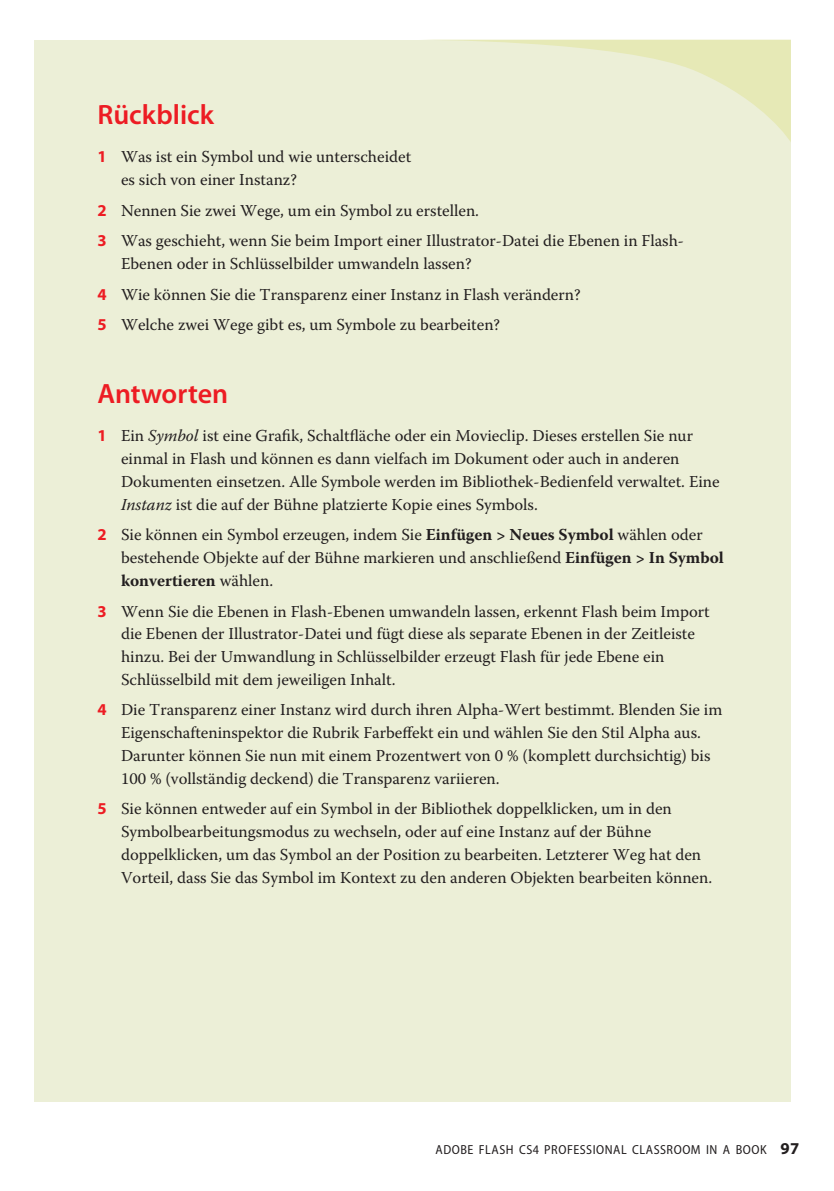
<style>
.page{position:relative;width:834px;height:1191px;background:#fff}
.page>*{position:absolute;margin:0;border:0;box-sizing:border-box;transform-origin:0 0}
.t1{font:600 28px "Myriad Pro";color:#ed1c23}
.t2{font:16.62px/22.8px "Warnock Pro";color:#221e1f}
.t3{font:semi-condensed 13.12px "Myriad Pro";letter-spacing:.04em;color:#221e1f}
.s1{font-family:"Myriad Pro";font-weight:700;color:#ed1c23}
.s2{font-style:italic}
.s3{font-weight:700}
.s4{font-weight:700;font-stretch:normal;font-size:16.62px}
</style>
<div class="page">
<div style="left:34px;top:40px;width:756px;height:1061px;background:#ecefd7"></div>
<svg style="left:448px;top:40px;width:342px;height:101px"></svg>
<h1 class="t1" style="left:97px;top:99px;width:118px">Rückblick</h1>
<p class="t2" style="left:121px;top:145px;width:291px;text-indent:-24px"><span class="s1">1</span> Was ist ein Symbol und wie unterscheidet es sich von einer Instanz?</p>
<p class="t2" style="left:97px;top:195px;width:588px;line-height:30.6px"><span class="s1">2</span> Nennen Sie zwei Wege, um ein Symbol zu erstellen.<br><span class="s1">3</span> Was geschieht, wenn Sie beim Import einer Illustrator-Datei die Ebenen in Flash-</p>
<p class="t2" style="left:97px;top:248px;width:484px;line-height:30.6px;text-indent:24px">Ebenen oder in Schlüsselbilder umwandeln lassen?<br><span class="s1">4</span> Wie können Sie die Transparenz einer Instanz in Flash verändern?<br><span class="s1">5</span> Welche zwei Wege gibt es, um Symbole zu bearbeiten?</p>
<h1 class="t1" style="left:97px;top:378px;width:132px">Antworten</h1>
<p class="t2" style="left:121px;top:424px;width:600px;text-indent:-24px"><span class="s1">1</span> Ein <span class="s2">Symbol</span> ist eine Grafik, Schaltfläche oder ein Movieclip. Dieses erstellen Sie nur einmal in Flash und können es dann vielfach im Dokument oder auch in anderen Dokumenten einsetzen. Alle Symbole werden im Bibliothek-Bedienfeld verwaltet. Eine <span class="s2">Instanz</span> ist die auf der Bühne platzierte Kopie eines Symbols.</p>
<p class="t2" style="left:121px;top:523px;width:604px;text-indent:-24px"><span class="s1">2</span> Sie können ein Symbol erzeugen, indem Sie <span class="s3">Einfügen &gt; Neues Symbol</span> wählen oder bestehende Objekte auf der Bühne markieren und anschließend <span class="s3">Einfügen &gt; In Symbol konvertieren</span> wählen.</p>
<p class="t2" style="left:121px;top:599px;width:590px;text-indent:-24px"><span class="s1">3</span> Wenn Sie die Ebenen in Flash-Ebenen umwandeln lassen, erkennt Flash beim Import die Ebenen der Illustrator-Datei und fügt diese als separate Ebenen in der Zeitleiste hinzu. Bei der Umwandlung in Schlüsselbilder erzeugt Flash für jede Ebene ein Schlüsselbild mit dem jeweiligen Inhalt.</p>
<p class="t2" style="left:121px;top:698px;width:602px;text-indent:-24px"><span class="s1">4</span> Die Transparenz einer Instanz wird durch ihren Alpha-Wert bestimmt. Blenden Sie im Eigenschafteninspektor die Rubrik Farbeffekt ein und wählen Sie den Stil Alpha aus.<br>Darunter können Sie nun mit einem Prozentwert von 0 % (komplett durchsichtig) bis 100 % (vollständig deckend) die Transparenz variieren.</p>
<p class="t2" style="left:121px;top:797px;width:592px;text-indent:-24px"><span class="s1">5</span> Sie können entweder auf ein Symbol in der Bibliothek doppelklicken, um in den Symbolbearbeitungsmodus zu wechseln, oder auf eine Instanz auf der Bühne doppelklicken, um das Symbol an der Position zu bearbeiten. Letzterer Weg hat den Vorteil, dass Sie das Symbol im Kontext zu den anderen Objekten bearbeiten können.</p>
<p class="t3" style="left:435px;top:1142px;width:365px">ADOBE FLASH CS4 PROFESSIONAL CLASSROOM IN A BOOK <span class="s4">97</span></p>
</div>
